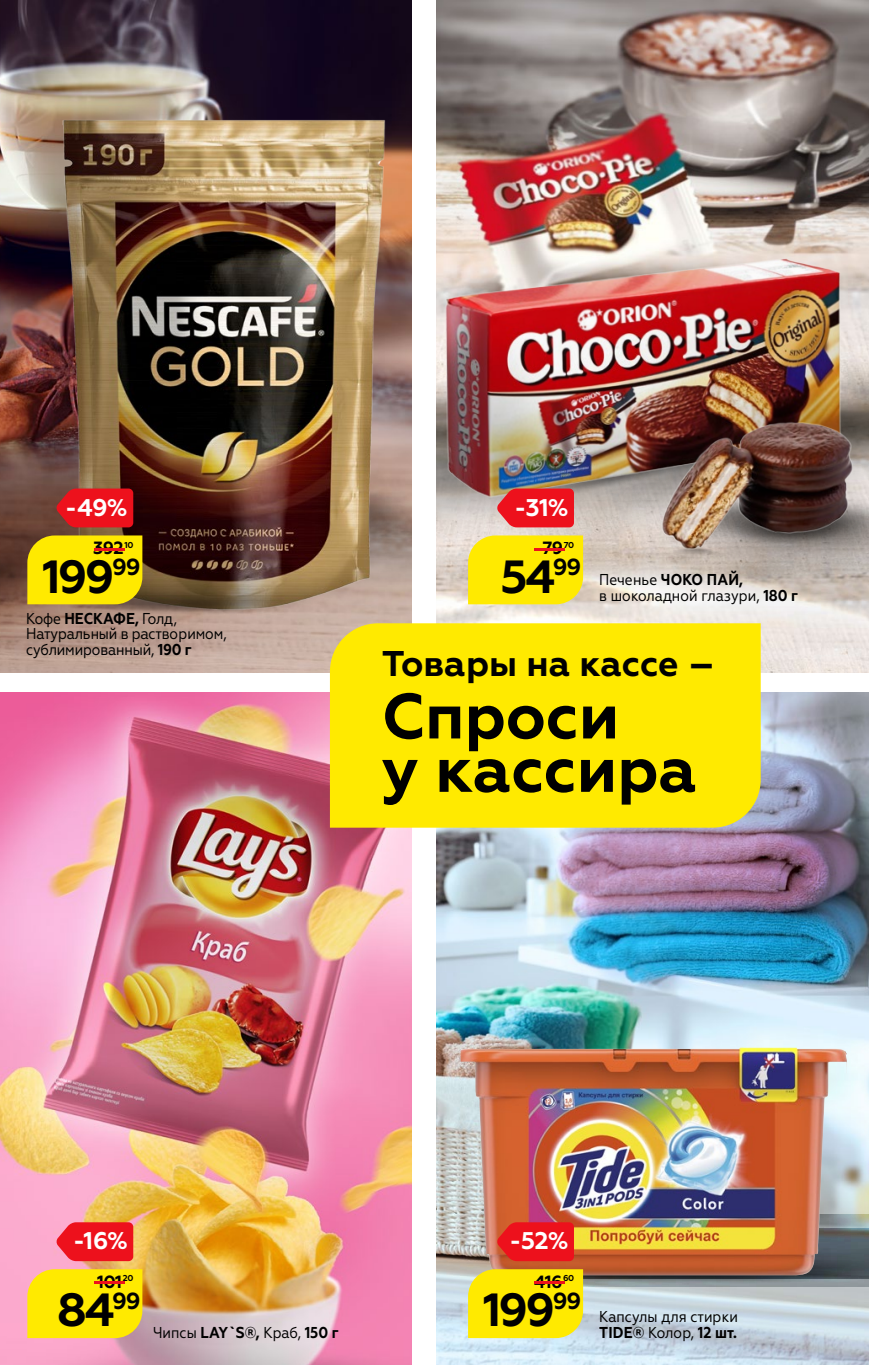
<style>
.page{position:relative;width:869px;height:1365px;background:#fff}
.page>*{position:absolute;margin:0;border:0;box-sizing:border-box;transform-origin:0 0}
.t1{font:700 63.88px/53.4px "Geometria";color:#000}
.t2{font:700 46.38px "Geometria";letter-spacing:-.055em;color:#000}
.t3{font:700 35.7px "Geometria";color:#000}
.t4{font:700 24.15px "Geometria";color:#fff}
.t5{font:700 17.68px "Geometria";letter-spacing:-.04em;color:#000}
.t6{font:700 17.68px "Geometria";color:#ed111c;scale:5.5 1}
.t7{font:15.75px/15.8px "Geometria Narrow";letter-spacing:-.01em;color:#000}
.t8{font:700 15.75px "Geometria Narrow";color:#000}
.t9{font:700 8.58px "Geometria";letter-spacing:-.03em;color:#000}
.s1{font-size:17.68px;color:#ed111c}
.s2{font-weight:700}
.s3{font-weight:400}
</style>
<div class="page">
<img style="left:436px;top:0;width:432px;height:672px">
<img style="left:436px;top:426px;width:124px;height:175px">
<img style="left:571px;top:378px;width:297px;height:207px">
<img style="left:438px;top:247px;width:409px;height:252px">
<img style="left:858px;top:462px;width:10px;height:38px">
<img style="left:607px;top:500px;width:261px;height:128px">
<img style="left:649px;top:391px;width:209px;height:167px">
<img style="left:0;top:0;width:412px;height:672px">
<img style="left:435px;top:692px;width:433px;height:672px">
<img style="left:142px;top:488px;width:270px;height:147px">
<img style="left:0;top:692px;width:412px;height:672px">
<img style="left:58px;top:109px;width:330px;height:510px">
<img style="left:0;top:525px;width:385px;height:94px">
<div style="left:330px;top:623px;width:430px;height:204px;background:#ffea00"></div>
<div style="left:27px;top:535px;width:115px;height:69px;background:#ffea00"></div>
<svg style="left:56px;top:488px;width:77px;height:39px;background:#de161f"></svg>
<div style="left:468px;top:535px;width:115px;height:69px;background:#ffea00"></div>
<svg style="left:496px;top:488px;width:77px;height:39px;background:#e8242b"></svg>
<svg style="left:27px;top:1268px;width:115px;height:69px;background:#fde50a"></svg>
<svg style="left:56px;top:1222px;width:77px;height:38px;background:#ee202d"></svg>
<img style="left:583px;top:1214px;width:285px;height:71px">
<img style="left:583px;top:1227px;width:285px;height:51px">
<img style="left:460px;top:1047px;width:386px;height:228px">
<svg style="left:468px;top:1268px;width:115px;height:69px;background:#fbe609"></svg>
<svg style="left:496px;top:1222px;width:77px;height:38px;background:#e9191e"></svg>
<p class="t4" style="left:65px;top:493px;width:64px">-49%</p>
<p class="t4" style="left:514px;top:493px;width:55px">-31%</p>
<p class="t9" style="left:85px;top:539px;width:50px"><span class="s1">-</span> 10</p>
<p class="t5" style="left:93px;top:537px;width:32px">392</p>
<p class="t9" style="left:525px;top:539px;width:50px"><span class="s1">-</span> 70</p>
<p class="t5" style="left:542px;top:537px;width:22px">79</p>
<p class="t2" style="left:42px;top:549px;width:100px">199<sup>99</sup></p>
<p class="t2" style="left:500px;top:549px;width:82px">54<sup>99</sup></p>
<p class="t7" style="left:599px;top:572px;width:200px">Печенье <span class="s2">ЧОКО ПАЙ,<br></span>в шоколадной глазури, <span class="s2">180 г</span></p>
<p class="t7" style="left:26px;top:610px;width:202px">Кофе <span class="s2">НЕСКАФЕ,</span> Голд,<br>Натуральный в растворимом, сублимированный, <span class="s2">190 г</span></p>
<p class="t3" style="left:381px;top:642px;width:335px">Товары на кассе –</p>
<p class="t1" style="left:381px;top:690px;width:316px">Cпроси<br>у кассира</p>
<p class="t4" style="left:73px;top:1226px;width:56px">-16%</p>
<p class="t4" style="left:509px;top:1226px;width:60px">-52%</p>
<p class="t9" style="left:123px;top:1272px;width:12px">20</p>
<p class="t5" style="left:97px;top:1270px;width:27px">101</p>
<p class="t6" style="left:85px;top:1270px;width:10px">-</p>
<p class="t9" style="left:562px;top:1272px;width:13px">60</p>
<p class="t5" style="left:534px;top:1270px;width:30px">416</p>
<p class="t6" style="left:525px;top:1270px;width:10px">-</p>
<p class="t2" style="left:57px;top:1282px;width:85px">84<sup>99</sup></p>
<p class="t8" style="left:153px;top:1323px;width:187px"><span class="s3">Чипсы</span> LAY`S®, <span class="s3">Краб,</span> 150 г</p>
<p class="t2" style="left:483px;top:1282px;width:100px">199<sup>99</sup></p>
<p class="t7" style="left:599px;top:1308px;width:140px">Капсулы для стирки<br><span class="s2">TIDE®</span> Колор, <span class="s2">12 шт.</span></p>
</div>
